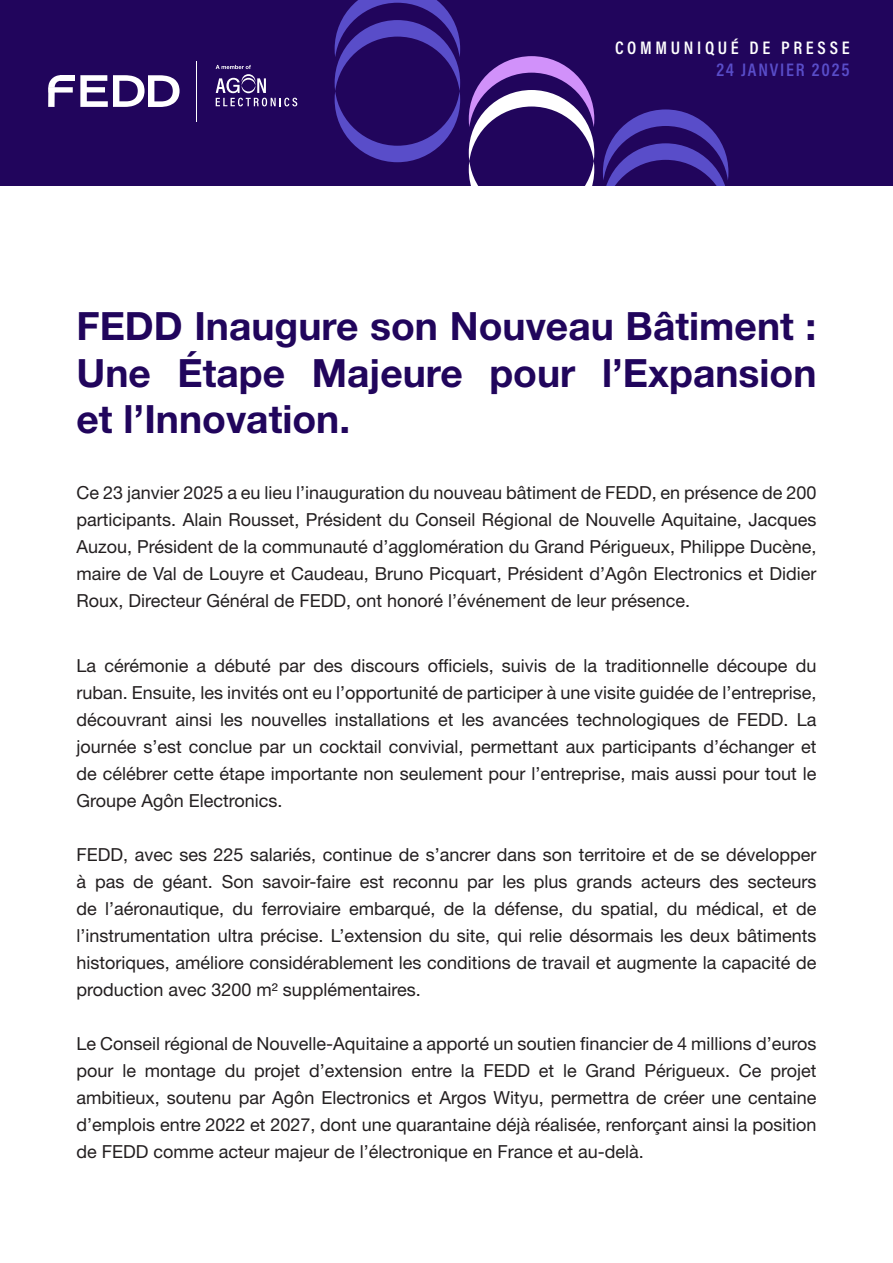
<style>
.page{position:relative;width:893px;height:1263px;background:#fff}
.page>*{position:absolute;margin:0;border:0;box-sizing:border-box;transform-origin:0 0}
.t1{font:700 39px/46.5px "Helvetica Neue LT Std";color:#21055c;text-align:justify}
.t2{font:600 18.3px "Acumin Pro Cond";letter-spacing:.2em;color:#fff}
.t3{font:600 18.3px "Acumin Pro Cond";letter-spacing:.1em;color:#594dc9}
.t4{font:18px/27px "Helvetica Neue LT Std";color:#231f20;text-align:justify}
</style>
<div class="page">
<div style="left:0;top:0;width:893px;height:185px;background:#21055c"></div>
<svg style="left:469px;top:56px;width:125px;height:129px"></svg>
<svg style="left:603px;top:109px;width:125px;height:76px"></svg>
<svg style="left:335px;top:0;width:125px;height:162px"></svg>
<hr style="left:196px;top:61px;width:1px;height:61px;background:#fff">
<svg style="left:216px;top:65px;width:81px;height:41px"></svg>
<svg style="left:80px;top:75px;width:100px;height:32px"></svg>
<div style="left:61px;top:75px;width:14px;height:6px;background:#fff"></div>
<div style="left:48px;top:87px;width:25px;height:6px;background:#fff"></div>
<div style="left:48px;top:87px;width:7px;height:20px;background:#fff"></div>
<svg style="left:48px;top:75px;width:13px;height:12px"></svg>
<p class="t2" style="left:615px;top:35px;width:236px">COMMUNIQUÉ DE PRESSE</p>
<p class="t3" style="left:716px;top:57px;width:135px">24 JANVIER 2025</p>
<p class="t1" style="left:77px;top:302px;width:741px">FEDD Inaugure son Nouveau Bâtiment :<br>Une Étape Majeure pour l’Expansion et l’Innovation.</p>
<p class="t4" style="left:77px;top:478px;width:741px">Ce 23 janvier 2025 a eu lieu l’inauguration du nouveau bâtiment de FEDD, en présence de 200 participants. Alain Rousset, Président du Conseil Régional de Nouvelle Aquitaine, Jacques Auzou, Président de la communauté d’agglomération du Grand Périgueux, Philippe Ducène, maire de Val de Louyre et Caudeau, Bruno Picquart, Président d’Agôn Electronics et Didier Roux, Directeur Général de FEDD, ont honoré l’événement de leur présence.</p>
<p class="t4" style="left:77px;top:652px;width:741px">La cérémonie a débuté par des discours officiels, suivis de la traditionnelle découpe du ruban. Ensuite, les invités ont eu l’opportunité de participer à une visite guidée de l’entreprise, découvrant ainsi les nouvelles installations et les avancées technologiques de FEDD. La journée s’est conclue par un cocktail convivial, permettant aux participants d’échanger et de célébrer cette étape importante non seulement pour l’entreprise, mais aussi pour tout le Groupe Agôn Electronics.</p>
<p class="t4" style="left:77px;top:841px;width:741px">FEDD, avec ses 225 salariés, continue de s’ancrer dans son territoire et de se développer à pas de géant. Son savoir-faire est reconnu par les plus grands acteurs des secteurs de l’aéronautique, du ferroviaire embarqué, de la défense, du spatial, du médical, et de l’instrumentation ultra précise. L’extension du site, qui relie désormais les deux bâtiments historiques, améliore considérablement les conditions de travail et augmente la capacité de production avec 3200 m² supplémentaires.</p>
<p class="t4" style="left:77px;top:1030px;width:741px">Le Conseil régional de Nouvelle-Aquitaine a apporté un soutien financier de 4 millions d’euros pour le montage du projet d’extension entre la FEDD et le Grand Périgueux. Ce projet ambitieux, soutenu par Agôn Electronics et Argos Wityu, permettra de créer une centaine d’emplois entre 2022 et 2027, dont une quarantaine déjà réalisée, renforçant ainsi la position de FEDD comme acteur majeur de l’électronique en France et au-delà.</p>
</div>
